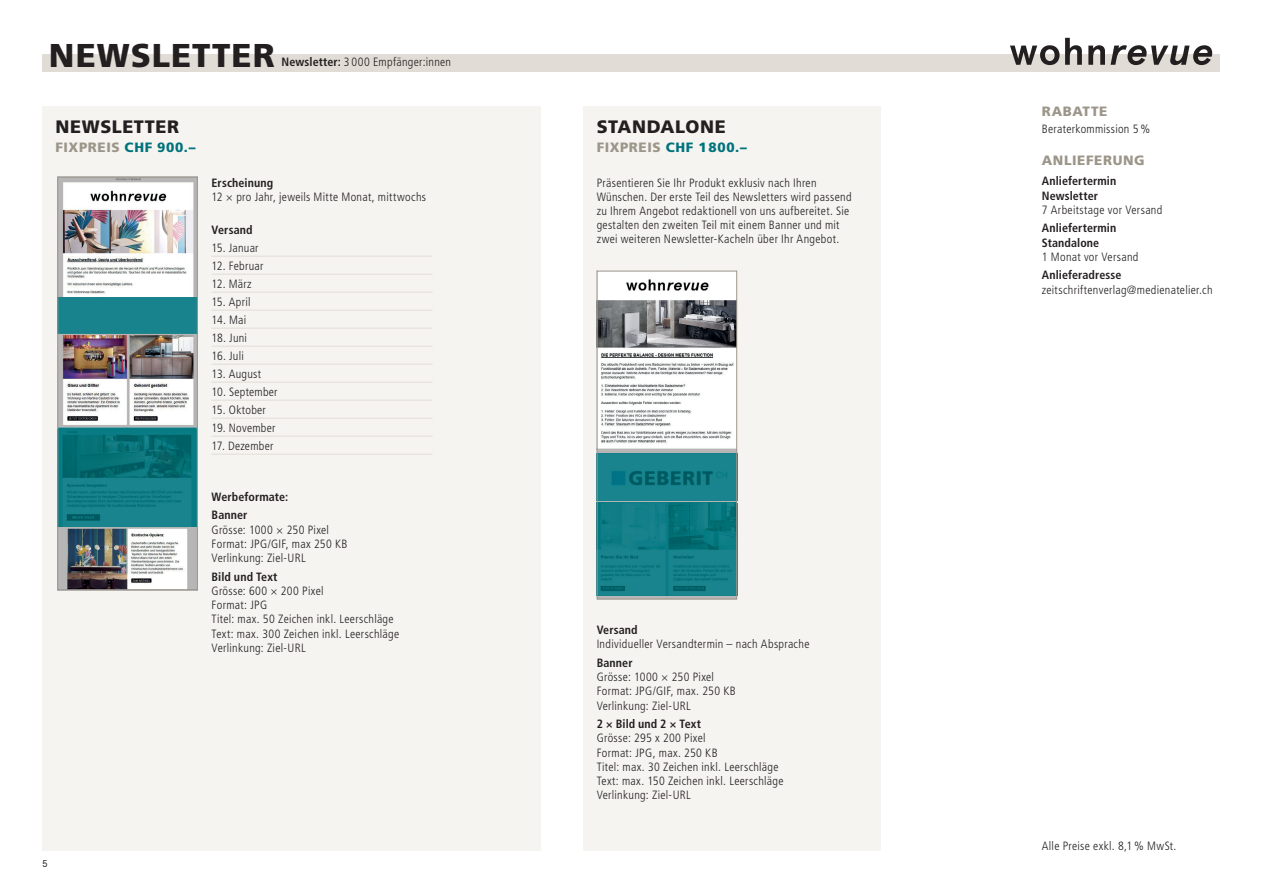
<style>
.page{position:relative;width:1263px;height:893px;background:#fff}
.page>*{position:absolute;margin:0;border:0;box-sizing:border-box;transform-origin:0 0}
.t1{font:900 33px "Frutiger LT Std";letter-spacing:.03em;color:#231f20}
.t2{font:900 18px "Frutiger LT Std";letter-spacing:.03em;color:#231f20}
.t3{font:900 13.5px "Frutiger LT Std";letter-spacing:.045em;color:#9c9589}
.t4{font:900 13.5px "Frutiger LT Std";letter-spacing:.05em;color:#00727b}
.t5{font:300 condensed 12px/14.2px "Frutiger LT Std";letter-spacing:.025em;color:#231f20}
.t6{font:700 condensed 12px/14.2px "Frutiger LT Std";letter-spacing:.01em;color:#231f20}
.t7{font:9.75px "Apercu Pro";color:#231f20}
.s1{font-weight:700}
.s2{color:#00727b}
.s3{color:#9c9589}
</style>
<div class="page">
<div style="left:43px;top:54px;width:1177px;height:17px;background:#e1dcd5"></div>
<div style="left:584px;top:106px;width:297px;height:744px;background:#f5f4f1"></div>
<div style="left:43px;top:106px;width:498px;height:744px;background:#f5f4f1"></div>
<hr style="left:212px;top:256px;width:220px;height:1px;background:#e1dcd5">
<hr style="left:212px;top:274px;width:220px;height:1px;background:#e1dcd5">
<hr style="left:212px;top:292px;width:220px;height:1px;background:#e1dcd5">
<hr style="left:212px;top:310px;width:220px;height:1px;background:#e1dcd5">
<hr style="left:212px;top:328px;width:220px;height:1px;background:#e1dcd5">
<hr style="left:212px;top:346px;width:220px;height:1px;background:#e1dcd5">
<hr style="left:212px;top:364px;width:220px;height:1px;background:#e1dcd5">
<hr style="left:212px;top:382px;width:220px;height:1px;background:#e1dcd5">
<hr style="left:212px;top:400px;width:220px;height:1px;background:#e1dcd5">
<hr style="left:212px;top:418px;width:220px;height:1px;background:#e1dcd5">
<hr style="left:212px;top:436px;width:220px;height:1px;background:#e1dcd5">
<hr style="left:212px;top:454px;width:220px;height:1px;background:#e1dcd5">
<hr style="left:737px;top:503px;width:1px;height:93px;background:#18838c">
<img style="left:597px;top:270px;width:140px;height:174px">
<img style="left:599px;top:444px;width:136px;height:153px">
<img style="left:599px;top:503px;width:136px;height:93px">
<hr style="left:737px;top:454px;width:1px;height:47px;background:#18838c">
<img style="left:599px;top:454px;width:136px;height:47px">
<div style="left:597px;top:271px;width:140px;height:328px;border:1px solid #9c9589"></div>
<img style="left:59px;top:179px;width:137px;height:119px">
<div style="left:57px;top:298px;width:141px;height:36px;background:#18838c"></div>
<img style="left:59px;top:334px;width:137px;height:93px">
<img style="left:59px;top:427px;width:137px;height:3px">
<img style="left:59px;top:430px;width:137px;height:158px">
<div style="left:57px;top:177px;width:141px;height:413px;border:1px solid #9c9589"></div>
<svg style="left:1010px;top:38px;width:202px;height:27px"></svg>
<h1 class="t1" style="left:49px;top:36px;width:227px">NEWSLETTER</h1>
<p class="t5" style="left:282px;top:55px;width:171px"><span class="s1">Newsletter:</span> 3 000 Empfänger:innen</p>
<h2 class="t2" style="left:56px;top:115px;width:125px">NEWSLETTER</h2>
<p class="t3" style="left:56px;top:140px;width:142px">FIXPREIS <span class="s2">CHF 900.–</span></p>
<p class="t6" style="left:212px;top:175px;width:63px">Erscheinung</p>
<p class="t5" style="left:212px;top:190px;width:216px">12 × pro Jahr, jeweils Mitte Monat, mittwochs</p>
<p class="t6" style="left:212px;top:222px;width:43px">Versand</p>
<p class="t5" style="left:212px;top:240px;width:48px">15. Januar</p>
<p class="t5" style="left:212px;top:258px;width:53px">12. Februar</p>
<p class="t5" style="left:212px;top:276px;width:42px">12. März</p>
<p class="t5" style="left:212px;top:294px;width:40px">15. April</p>
<p class="t5" style="left:212px;top:312px;width:36px">14. Mai</p>
<p class="t5" style="left:212px;top:330px;width:37px">18. Juni</p>
<p class="t5" style="left:212px;top:348px;width:34px">16. Juli</p>
<p class="t5" style="left:212px;top:366px;width:51px">13. August</p>
<p class="t5" style="left:212px;top:384px;width:68px">10. September</p>
<p class="t5" style="left:212px;top:402px;width:56px">15. Oktober</p>
<p class="t5" style="left:212px;top:420px;width:65px">19. November</p>
<p class="t5" style="left:212px;top:438px;width:63px">17. Dezember</p>
<p class="t7" style="left:43px;top:856px;width:6px">5</p>
<p class="t6" style="left:212px;top:487px;width:78px;line-height:18.5px">Werbeformate:<br>Banner</p>
<p class="t5" style="left:212px;top:522px;width:137px">Grösse: 1000 × 250 Pixel<br>Format: JPG/GIF, max 250 KB<br>Verlinkung: Ziel-URL</p>
<p class="t6" style="left:212px;top:569px;width:67px">Bild und Text</p>
<p class="t5" style="left:212px;top:584px;width:189px">Grösse: 600 × 200 Pixel<br>Format: JPG<br>Titel: max. 50 Zeichen inkl. Leerschläge<br>Text: max. 300 Zeichen inkl. Leerschläge<br>Verlinkung: Ziel-URL</p>
<h2 class="t2" style="left:597px;top:115px;width:131px">STANDALONE</h2>
<p class="t4" style="left:597px;top:140px;width:152px"><span class="s3">FIXPREIS</span> CHF 1 800.–</p>
<p class="t5" style="left:597px;top:175px;width:256px">Präsentieren Sie Ihr Produkt exklusiv nach Ihren Wünschen. Der erste Teil des Newsletters wird passend zu Ihrem Angebot redaktionell von uns aufbereitet. Sie gestalten den zweiten Teil mit einem Banner und mit zwei weiteren Newsletter-Kacheln über Ihr Angebot.</p>
<p class="t6" style="left:597px;top:623px;width:43px">Versand</p>
<p class="t5" style="left:597px;top:637px;width:214px">Individueller Versandtermin – nach Absprache</p>
<p class="t6" style="left:597px;top:656px;width:37px">Banner</p>
<p class="t5" style="left:597px;top:670px;width:141px">Grösse: 1000 × 250 Pixel<br>Format: JPG/GIF, max. 250 KB<br>Verlinkung: Ziel-URL</p>
<p class="t6" style="left:597px;top:717px;width:106px">2 × Bild und 2 × Text</p>
<p class="t5" style="left:597px;top:731px;width:188px">Grösse: 295 x 200 Pixel<br>Format: JPG, max. 250 KB<br>Titel: max. 30 Zeichen inkl. Leerschläge<br>Text: max. 150 Zeichen inkl. Leerschläge<br>Verlinkung: Ziel-URL</p>
<p class="t3" style="left:1042px;top:104px;width:67px">RABATTE</p>
<p class="t5" style="left:1042px;top:122px;width:110px">Beraterkommission 5 %</p>
<p class="t3" style="left:1042px;top:152px;width:104px">ANLIEFERUNG</p>
<p class="t6" style="left:1042px;top:174px;width:76px">Anliefertermin<br>Newsletter</p>
<p class="t5" style="left:1042px;top:203px;width:122px">7 Arbeitstage vor Versand</p>
<p class="t6" style="left:1042px;top:221px;width:76px">Anliefertermin<br>Standalone</p>
<p class="t5" style="left:1042px;top:250px;width:98px">1 Monat vor Versand</p>
<p class="t6" style="left:1042px;top:268px;width:81px">Anlieferadresse</p>
<p class="t5" style="left:1042px;top:283px;width:172px">zeitschriftenverlag@medienatelier.ch</p>
<p class="t5" style="left:1042px;top:839px;width:136px">Alle Preise exkl. 8,1 % MwSt.</p>
</div>
